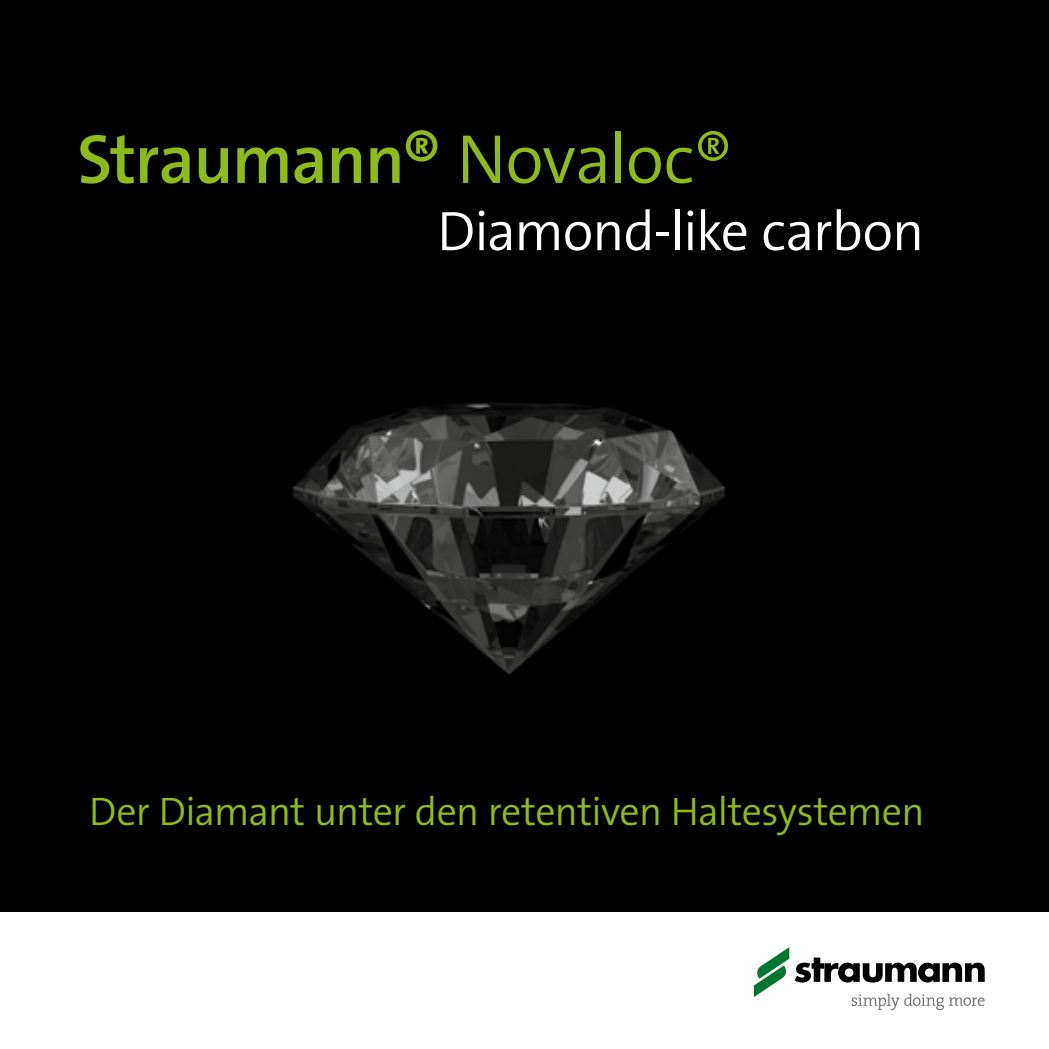
<style>
.page{position:relative;width:1049px;height:1049px;background:#000}
.page>*{position:absolute;margin:0;border:0;box-sizing:border-box;transform-origin:0 0}
.t1{font:70px "The Sans LP6 Se Bld";letter-spacing:-.025em;color:#8fba1c}
.t2{font:56px "The Sans LP4 Se Lig";letter-spacing:-.02em;color:#fff}
.t3{font:40px "The Sans LP4 Se Lig";letter-spacing:-.02em;color:#8fba1c}
.s1{font-family:"The Sans LP4 Se Lig"}
</style>
<div class="page">
<div style="left:0;top:912px;width:1049px;height:137px;background:#fff"></div>
<svg style="left:795px;top:957px;width:190px;height:25px"></svg>
<svg style="left:754px;top:947px;width:35px;height:50px"></svg>
<svg style="left:852px;top:994px;width:132px;height:16px"></svg>
<img style="left:292px;top:402px;width:434px;height:273px">
<h1 class="t1" style="left:77px;top:114px;width:657px">Straumann® <span class="s1">Novaloc®</span></h1>
<h2 class="t2" style="left:437px;top:195px;width:489px">Diamond-like carbon</h2>
<p class="t3" style="left:89px;top:785px;width:837px">Der Diamant unter den retentiven Haltesystemen</p>
</div>
